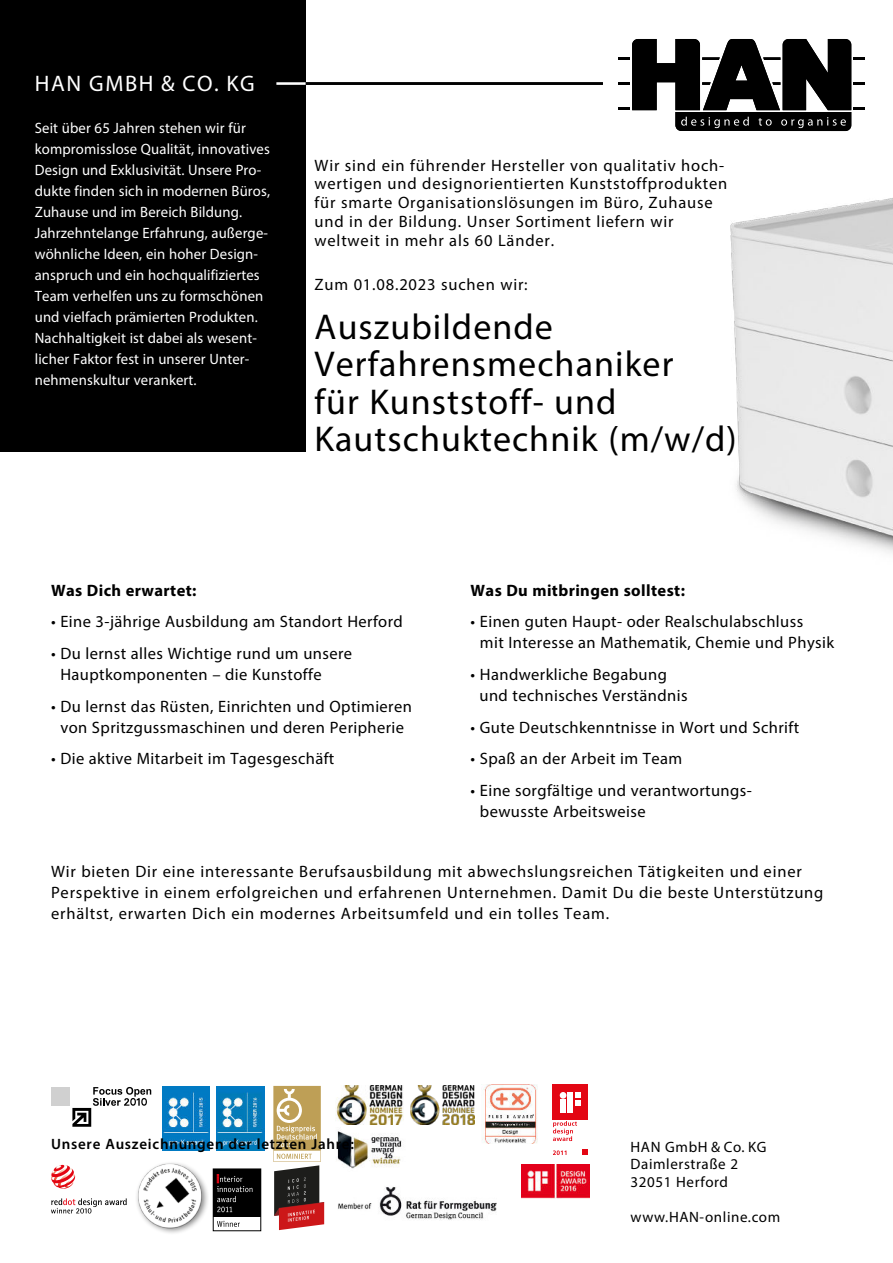
<style>
.page{position:relative;width:893px;height:1263px;background:#fff}
.page>*{position:absolute;margin:0;border:0;box-sizing:border-box;transform-origin:0 0}
.t1{font:36px/37.5px "Myriad Pro";letter-spacing:.03em;color:#000}
.t2{font:22.5px "Myriad Pro";letter-spacing:.07em;color:#fff}
.t3{font:16.5px/21px "Myriad Pro";letter-spacing:.025em;color:#000}
.t4{font:16.5px/18.8px "Myriad Pro";letter-spacing:.05em;color:#000}
.t5{font:700 16.5px "Myriad Pro";letter-spacing:.025em;color:#000}
.t6{font:15px/21px "Myriad Pro";letter-spacing:.01em;color:#fff}
.t7{font:15px/17.5px "Myriad Pro";letter-spacing:.04em;color:#000}
.t8{font:600 15px "Myriad Pro";letter-spacing:.05em;color:#000}
</style>
<div class="page">
<img style="left:730px;top:131px;width:163px;height:422px">
<div style="left:51px;top:1087px;width:19px;height:19px;background:#d0d0d0"></div>
<svg style="left:72px;top:1087px;width:79px;height:40px"></svg>
<svg style="left:51px;top:1198px;width:76px;height:15px"></svg>
<svg style="left:51px;top:1165px;width:24px;height:24px"></svg>
<svg style="left:553px;top:1121px;width:24px;height:20px"></svg>
<svg style="left:553px;top:1150px;width:13px;height:5px"></svg>
<svg style="left:582px;top:1149px;width:6px;height:6px"></svg>
<div style="left:553px;top:1085px;width:35px;height:35px;background:#e30613"></div>
<div style="left:560px;top:1100px;width:6px;height:13px;background:#fff"></div>
<div style="left:560px;top:1092px;width:6px;height:7px;background:#fff;border-radius:50%"></div>
<div style="left:567px;top:1092px;width:6px;height:21px;background:#fff"></div>
<svg style="left:575px;top:1092px;width:6px;height:13px"></svg>
<div style="left:213px;top:1169px;width:48px;height:48px;background:#000"></div>
<svg style="left:217px;top:1174px;width:35px;height:38px"></svg>
<svg style="left:217px;top:1221px;width:23px;height:6px"></svg>
<div style="left:213px;top:1169px;width:48px;height:62px;border:1px solid #000"></div>
<img style="left:162px;top:1086px;width:48px;height:64px">
<img style="left:217px;top:1086px;width:47px;height:64px">
<img style="left:336px;top:1131px;width:66px;height:38px">
<img style="left:336px;top:1086px;width:67px;height:38px">
<img style="left:522px;top:1165px;width:67px;height:33px">
<img style="left:483px;top:1085px;width:54px;height:59px">
<img style="left:338px;top:1187px;width:158px;height:33px">
<img style="left:410px;top:1086px;width:65px;height:38px">
<div style="left:135px;top:1160px;width:74px;height:75px;background:#000;opacity:.5"></div>
<img style="left:136px;top:1162px;width:68px;height:67px">
<svg style="left:273px;top:1086px;width:51px;height:144px"></svg>
<div style="left:0;top:0;width:306px;height:451px;background:#000"></div>
<hr style="left:248px;top:82px;width:355px;height:3px;background:#000">
<svg style="left:619px;top:39px;width:245px;height:92px"></svg>
<hr style="left:276px;top:82px;width:30px;height:3px;background:#fff">
<h2 class="t2" style="left:35px;top:75px;width:221px">HAN GMBH &amp; CO. KG</h2>
<p class="t6" style="left:35px;top:119px;width:237px">Seit über 65 Jahren stehen wir für kompromisslose Qualität, innovatives Design und Exklusivität. Unsere Pro&shy;dukte finden sich in modernen Büros, Zuhause und im Bereich Bildung.<br>Jahrzehntelange Erfahrung, außerge&shy;wöhnliche Ideen, ein hoher Design&shy;anspruch und ein hochqualifiziertes Team verhelfen uns zu formschönen und vielfach prämierten Produkten.<br>Nachhaltigkeit ist dabei als wesent&shy;licher Faktor fest in unserer Unter&shy;nehmenskultur verankert.</p>
<p class="t4" style="left:315px;top:157px;width:414px">Wir sind ein führender Hersteller von qualitativ hoch&shy;wertigen und designorientierten Kunststoffprodukten für smarte Organisationslösungen im Büro, Zuhause und in der Bildung. Unser Sortiment liefern wir weltweit in mehr als 60 Länder.</p>
<p class="t4" style="left:315px;top:277px;width:215px">Zum 01.08.2023 suchen wir:</p>
<h1 class="t1" style="left:315px;top:311px;width:424px">Auszubildende<br>Verfahrensmechaniker<br>für Kunststoff- und<br>Kautschuktechnik (m/w/d)</h1>
<p class="t5" style="left:51px;top:584px;width:147px">Was Dich erwartet:</p>
<p class="t3" style="left:51px;top:613px;width:353px">• Eine 3-jährige Ausbildung am Standort Herford</p>
<p class="t3" style="left:60px;top:644px;width:293px;text-indent:-9px">• Du lernst alles Wichtige rund um unsere<br>Hauptkomponenten – die Kunstoffe</p>
<p class="t3" style="left:51px;top:697px;width:362px;text-align:center">• Du lernst das Rüsten, Einrichten und Optimieren von Spritzgussmaschinen und deren Peripherie</p>
<p class="t3" style="left:51px;top:749px;width:285px">• Die aktive Mitarbeit im Tagesgeschäft</p>
<p class="t5" style="left:471px;top:584px;width:216px">Was Du mitbringen solltest:</p>
<p class="t3" style="left:480px;top:613px;width:356px;text-indent:-9px">• Einen guten Haupt- oder Realschulabschluss<br>mit Interesse an Mathematik, Chemie und Physik</p>
<p class="t3" style="left:480px;top:665px;width:209px;text-indent:-9px">• Handwerkliche Begabung und technisches Verständnis</p>
<p class="t3" style="left:471px;top:718px;width:330px">• Gute Deutschkenntnisse in Wort und Schrift</p>
<p class="t3" style="left:471px;top:750px;width:213px">• Spaß an der Arbeit im Team</p>
<p class="t3" style="left:480px;top:781px;width:273px;text-indent:-9px">• Eine sorgfältige und verantwortungs&shy;bewusste Arbeitsweise</p>
<p class="t4" style="left:51px;top:862px;width:774px;line-height:21px">Wir bieten Dir eine interessante Berufsausbildung mit abwechslungsreichen Tätigkeiten und einer<br>Perspektive in einem erfolgreichen und erfahrenen Unternehmen. Damit Du die beste Unterstützung erhältst, erwarten Dich ein modernes Arbeitsumfeld und ein tolles Team.</p>
<p class="t8" style="left:51px;top:1138px;width:304px">Unsere Auszeichnungen der letzten Jahre:</p>
<p class="t7" style="left:631px;top:1139px;width:137px">HAN GmbH &amp; Co. KG<br>Daimlerstraße 2<br>32051 Herford</p>
<p class="t7" style="left:631px;top:1209px;width:151px">www.HAN-online.com</p>
</div>
